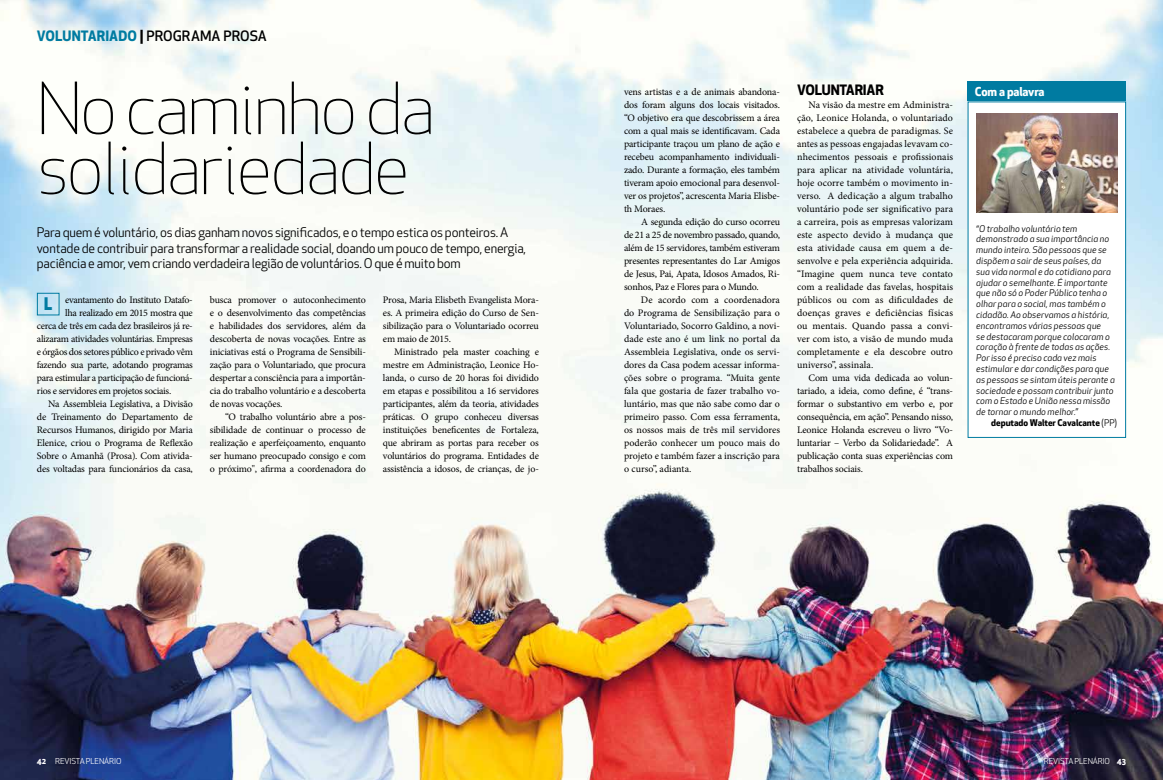
<style>
.page{position:relative;width:1163px;height:780px;background:#fff}
.page>*{position:absolute;margin:0;border:0;box-sizing:border-box;transform-origin:0 0}
.t1{font:300 70px/60px "Apex New";letter-spacing:-.03em;color:#000}
.t2{font:800 17px "Apex New";color:#007ba1;scale:.9 1}
.t3{font:500 14px "Apex New";letter-spacing:.005em;color:#000}
.t4{font:700 14px "Apex New";letter-spacing:-.015em;color:#000}
.t5{font:13px/15.6px "Apex New";letter-spacing:-.015em;color:#000}
.t6{font:700 12px "Apex New";letter-spacing:-.015em;color:#fff}
.t7{font:10px/13px "Minion Pro";letter-spacing:-.02em;color:#000;text-align:justify}
.t8{font:italic 9px/10.8px "Apex New";letter-spacing:.01em;color:#000}
.t9{font:700 9px "Apex New";color:#000}
.t10{font:8px "Apex New";letter-spacing:-.015em;color:#fff}
.s1{font-weight:700;color:#007ba1}
.s2{font-weight:700}
.s3{font-weight:400}
</style>
<div class="page">
<img style="left:0;top:0;width:1162px;height:780px">
<div style="left:37px;top:293px;width:23px;height:22px;border:1px solid #007ba1"></div>
<div style="left:967px;top:101px;width:158px;height:337px;background:#fff"></div>
<div style="left:967px;top:82px;width:158px;height:19px;background:#007ba1"></div>
<img style="left:976px;top:113px;width:140px;height:100px">
<h3 class="t3" style="left:37px;top:27px;width:231px"><span class="s1">VOLUNTARIADO</span> <span class="s2">|</span> PROGRAMA PROSA</h3>
<h1 class="t1" style="left:37px;top:79px;width:400px">No caminho da solidariedade</h1>
<p class="t5" style="left:37px;top:224px;width:490px">Para quem é voluntário, os dias ganham novos significados, e o tempo estica os ponteiros. A vontade de contribuir para transformar a realidade social, doando um pouco de tempo, energia, paciência e amor, vem criando verdadeira legião de voluntários. O que é muito bom</p>
<h2 class="t2" style="left:44px;top:292px;width:10px">L</h2>
<p class="t7" style="left:65px;top:293px;width:129px">evantamento do Instituto Datafo-</p>
<p class="t7" style="left:65px;top:306px;width:129px">lha realizado em 2015 mostra que</p>
<p class="t7" style="left:37px;top:319px;width:157px">cerca de três em cada dez brasileiros já re-</p>
<p class="t7" style="left:37px;top:332px;width:157px">alizaram atividades voluntárias. Empresas</p>
<p class="t7" style="left:37px;top:345px;width:157px">e órgãos dos setores público e privado vêm</p>
<p class="t7" style="left:37px;top:358px;width:157px">fazendo sua parte, adotando programas</p>
<p class="t7" style="left:37px;top:371px;width:157px">para estimular a participação de funcioná-</p>
<p class="t7" style="left:37px;top:384px;width:136px">rios e servidores em projetos sociais.</p>
<p class="t7" style="left:48px;top:397px;width:146px">Na Assembleia Legislativa, a Divisão</p>
<p class="t7" style="left:37px;top:410px;width:157px">de Treinamento do Departamento de</p>
<p class="t7" style="left:37px;top:423px;width:157px">Recursos Humanos, dirigido por Maria</p>
<p class="t7" style="left:37px;top:436px;width:157px">Elenice, criou o Programa de Reflexão</p>
<p class="t7" style="left:37px;top:449px;width:157px">Sobre o Amanhã (Prosa). Com ativida-</p>
<p class="t7" style="left:37px;top:462px;width:157px">des voltadas para funcionários da casa,</p>
<p class="t7" style="left:210px;top:293px;width:157px">busca promover o autoconhecimento e o desenvolvimento das competências e habilidades dos servidores, além da descoberta de novas vocações. Entre as iniciativas está o Programa de Sensibili&shy;zação para o Voluntariado, que procura despertar a consciência para a importân&shy;cia do trabalho voluntário e a descoberta de novas vocações.</p>
<p class="t7" style="left:210px;top:410px;width:157px;text-indent:15px">“O trabalho voluntário abre a pos&shy;sibilidade de continuar o processo de realização e aperfeiçoamento, enquanto ser humano preocupado consigo e com o próximo", afirma a coordenadora do</p>
<p class="t7" style="left:383px;top:293px;width:157px">Prosa, Maria Elisbeth Evangelista Mora&shy;es. A primeira edição do Curso de Sen&shy;sibilização para o Voluntariado ocorreu em maio de 2015.</p>
<p class="t7" style="left:383px;top:345px;width:157px;text-indent:11px">Ministrado pela master coaching e mestre em Administração, Leonice Ho&shy;landa, o curso de 20 horas foi dividido em etapas e possibilitou a 16 servidores participantes, além da teoria, atividades práticas. O grupo conheceu diversas instituições beneficentes de Fortaleza, que abriram as portas para receber os voluntários do programa. Entidades de assistência a idosos, de crianças, de jo-</p>
<p class="t7" style="left:624px;top:85px;width:157px">vens artistas e a de animais abandona&shy;dos foram alguns dos locais visitados. “O objetivo era que descobrissem a área com a qual mais se identificavam. Cada participante traçou um plano de ação e recebeu acompanhamento individuali&shy;zado. Durante a formação, eles também tiveram apoio emocional para desenvol&shy;ver os projetos”, acrescenta Maria Elisbe&shy;th Moraes.</p>
<p class="t7" style="left:624px;top:215px;width:157px;text-indent:17px">A segunda edição do curso ocorreu de 21 a 25 de novembro passado, quando, além de 15 servidores, também estiveram presentes representantes do Lar Amigos de Jesus, Pai, Apata, Idosos Amados, Ri&shy;sonhos, Paz e Flores para o Mundo.</p>
<p class="t7" style="left:624px;top:293px;width:157px;text-indent:17px">De acordo com a coordenadora do Programa de Sensibilização para o Voluntariado, Socorro Galdino, a novi&shy;dade este ano é um link no portal da Assembleia Legislativa, onde os servi&shy;dores da Casa podem acessar informa&shy;ções sobre o programa. “Muita gente fala que gostaria de fazer trabalho vo&shy;luntário, mas que não sabe como dar o primeiro passo. Com essa ferramenta, os nossos mais de três mil servidores poderão conhecer um pouco mais do projeto e também fazer a inscrição para o curso”, adianta.</p>
<h3 class="t4" style="left:797px;top:79px;width:88px">VOLUNTARIAR</h3>
<p class="t7" style="left:797px;top:98px;width:157px;text-indent:11px">Na visão da mestre em Administra&shy;ção, Leonice Holanda, o voluntariado estabelece a quebra de paradigmas. Se antes as pessoas engajadas levavam co&shy;nhecimentos pessoais e profissionais para aplicar na atividade voluntária, hoje ocorre também o movimento in&shy;verso. A dedicação a algum trabalho voluntário pode ser significativo para a carreira, pois as empresas valorizam este aspecto devido à mudança que esta atividade causa em quem a de&shy;senvolve e pela experiência adquirida. “Imagine quem nunca teve contato com a realidade das favelas, hospitais públicos ou com as dificuldades de doenças graves e deficiências físicas ou mentais. Quando passa a convi&shy;ver com isto, a visão de mundo muda completamente e ela descobre outro universo”, assinala.</p>
<p class="t7" style="left:797px;top:371px;width:157px;text-indent:11px">Com uma vida dedicada ao volun&shy;tariado, a ideia, como define, é “trans&shy;formar o substantivo em verbo e, por consequência, em ação”. Pensando nisso, Leonice Holanda escreveu o livro “Vo&shy;luntariar – Verbo da Solidariedade”. A publicação conta suas experiências com trabalhos sociais.</p>
<p class="t6" style="left:974px;top:83px;width:71px">Com a palavra</p>
<p class="t8" style="left:976px;top:223px;width:140px">“O trabalho voluntário tem demonstrado a sua importância no mundo inteiro. São pessoas que se dispõem a sair de seus países, da sua vida normal e do cotidiano para ajudar o semelhante. É importante que não só o Poder Público tenha o olhar para o social, mas também o cidadão. Ao observamos a história, encontramos várias pessoas que<br>se destacaram porque colocaram o coração à frente de todas as ações.<br>Por isso é preciso cada vez mais estimular e dar condições para que as pessoas se sintam úteis perante a sociedade e possam contribuir junto com o Estado e União nessa missão de tornar o mundo melhor.”</p>
<p class="t9" style="left:991px;top:416px;width:127px">deputado Walter Cavalcante <span class="s3">(PP)</span></p>
<p class="t10" style="left:37px;top:755px;width:86px"><span class="s2">42</span> REVISTA PLENÁRIO</p>
<p class="t10" style="left:1043px;top:755px;width:84px">REVISTAPLENÁRIO <span class="s2">43</span></p>
</div>
